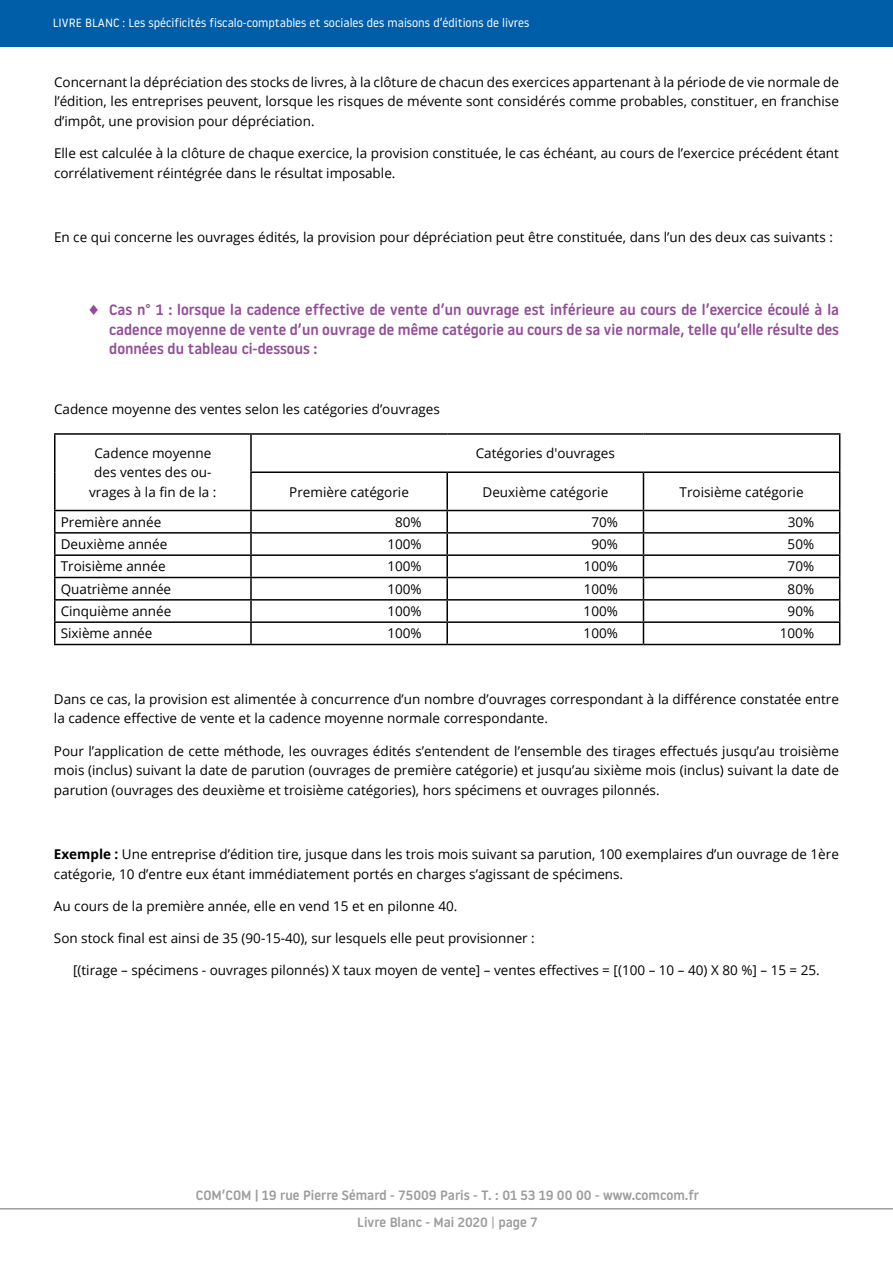
<style>
.page{position:relative;width:893px;height:1263px;background:#fff}
.page>*{position:absolute;margin:0;border:0;box-sizing:border-box;transform-origin:0 0}
.t1{font:500 15px/19.5px "Roway Round";color:#934d98;text-align:justify}
.t2{font:13.5px/19.5px "Open Sans";color:#000}
.t3{font:500 13.5px/26.8px "Roway Round";color:#9d9d9d;text-align:center}
.t4{font:12px "Roway Round";color:#fefefe}
.s1{font-weight:700}
.s2{font-weight:400}
</style>
<div class="page">
<div style="left:0;top:0;width:893px;height:47px;background:#005ea9"></div>
<hr style="left:0;top:1208px;width:893px;height:1px;background:#9d9d9d">
<hr style="left:54px;top:433px;width:197px;height:2px;background:#000">
<hr style="left:54px;top:435px;width:2px;height:37px;background:#000">
<hr style="left:251px;top:433px;width:196px;height:2px;background:#000">
<hr style="left:250px;top:435px;width:2px;height:36px;background:#000">
<hr style="left:447px;top:433px;width:196px;height:2px;background:#000">
<hr style="left:643px;top:433px;width:197px;height:2px;background:#000">
<hr style="left:839px;top:435px;width:1px;height:36px;background:#000">
<hr style="left:54px;top:472px;width:2px;height:38px;background:#000">
<hr style="left:250px;top:471px;width:197px;height:2px;background:#000">
<hr style="left:250px;top:473px;width:2px;height:37px;background:#000">
<hr style="left:447px;top:471px;width:196px;height:2px;background:#000">
<hr style="left:446px;top:473px;width:2px;height:37px;background:#000">
<hr style="left:643px;top:471px;width:197px;height:2px;background:#000">
<hr style="left:643px;top:473px;width:1px;height:37px;background:#000">
<hr style="left:839px;top:473px;width:1px;height:37px;background:#000">
<hr style="left:54px;top:510px;width:197px;height:1px;background:#000">
<hr style="left:54px;top:511px;width:2px;height:21px;background:#000">
<hr style="left:251px;top:510px;width:196px;height:1px;background:#000">
<hr style="left:250px;top:511px;width:2px;height:21px;background:#000">
<hr style="left:447px;top:510px;width:196px;height:1px;background:#000">
<hr style="left:446px;top:511px;width:2px;height:21px;background:#000">
<hr style="left:643px;top:510px;width:197px;height:1px;background:#000">
<hr style="left:54px;top:532px;width:197px;height:2px;background:#000">
<hr style="left:54px;top:534px;width:2px;height:20px;background:#000">
<hr style="left:251px;top:532px;width:196px;height:2px;background:#000">
<hr style="left:250px;top:534px;width:2px;height:20px;background:#000">
<hr style="left:447px;top:532px;width:196px;height:2px;background:#000">
<hr style="left:446px;top:534px;width:2px;height:20px;background:#000">
<hr style="left:643px;top:532px;width:197px;height:2px;background:#000">
<hr style="left:54px;top:554px;width:197px;height:2px;background:#000">
<hr style="left:54px;top:556px;width:2px;height:21px;background:#000">
<hr style="left:251px;top:554px;width:196px;height:2px;background:#000">
<hr style="left:250px;top:556px;width:2px;height:21px;background:#000">
<hr style="left:447px;top:554px;width:196px;height:2px;background:#000">
<hr style="left:446px;top:556px;width:2px;height:21px;background:#000">
<hr style="left:643px;top:554px;width:197px;height:2px;background:#000">
<hr style="left:54px;top:577px;width:197px;height:1px;background:#000">
<hr style="left:54px;top:578px;width:2px;height:21px;background:#000">
<hr style="left:251px;top:577px;width:196px;height:1px;background:#000">
<hr style="left:250px;top:578px;width:2px;height:21px;background:#000">
<hr style="left:447px;top:577px;width:196px;height:1px;background:#000">
<hr style="left:446px;top:578px;width:2px;height:21px;background:#000">
<hr style="left:643px;top:577px;width:197px;height:1px;background:#000">
<hr style="left:54px;top:599px;width:197px;height:2px;background:#000">
<hr style="left:54px;top:601px;width:2px;height:20px;background:#000">
<hr style="left:251px;top:599px;width:196px;height:2px;background:#000">
<hr style="left:250px;top:601px;width:2px;height:20px;background:#000">
<hr style="left:447px;top:599px;width:196px;height:2px;background:#000">
<hr style="left:446px;top:601px;width:2px;height:20px;background:#000">
<hr style="left:643px;top:599px;width:197px;height:2px;background:#000">
<hr style="left:54px;top:621px;width:197px;height:2px;background:#000">
<hr style="left:54px;top:623px;width:2px;height:21px;background:#000">
<hr style="left:251px;top:621px;width:196px;height:2px;background:#000">
<hr style="left:250px;top:623px;width:2px;height:21px;background:#000">
<hr style="left:447px;top:621px;width:196px;height:2px;background:#000">
<hr style="left:446px;top:623px;width:2px;height:21px;background:#000">
<hr style="left:643px;top:621px;width:197px;height:2px;background:#000">
<svg style="left:643px;top:511px;width:1px;height:133px"></svg>
<svg style="left:839px;top:511px;width:1px;height:133px"></svg>
<hr style="left:54px;top:644px;width:197px;height:1px;background:#000">
<hr style="left:251px;top:644px;width:196px;height:1px;background:#000">
<hr style="left:447px;top:644px;width:196px;height:1px;background:#000">
<hr style="left:643px;top:644px;width:197px;height:1px;background:#000">
<p class="t4" style="left:53px;top:15px;width:478px">LIVRE BLANC : Les spécificités fiscalo-comptables et sociales des maisons d’éditions de livres</p>
<p class="t2" style="left:54px;top:72px;width:786px;text-align:justify">Concernant la dépréciation des stocks de livres, à la clôture de chacun des exercices appartenant à la période de vie normale de l’édition, les entreprises peuvent, lorsque les risques de mévente sont considérés comme probables, constituer, en franchise d’impôt, une provision pour dépréciation.</p>
<p class="t2" style="left:54px;top:143px;width:786px">Elle est calculée à la clôture de chaque exercice, la provision constituée, le cas échéant, au cours de l’exercice précédent étant corrélativement réintégrée dans le résultat imposable.</p>
<p class="t2" style="left:54px;top:227px;width:780px">En ce qui concerne les ouvrages édités, la provision pour dépréciation peut être constituée, dans l’un des deux cas suivants :</p>
<p class="t1" style="left:109px;top:300px;width:731px;text-indent:-21px">♦ Cas n° 1 : lorsque la cadence effective de vente d’un ouvrage est inférieure au cours de l’exercice écoulé à la cadence moyenne de vente d’un ouvrage de même catégorie au cours de sa vie normale, telle qu’elle résulte des données du tableau ci-dessous :</p>
<p class="t2" style="left:54px;top:399px;width:387px">Cadence moyenne des ventes selon les catégories d’ouvrages</p>
<p class="t2" style="left:89px;top:443px;width:129px;text-align:center">Cadence moyenne des ventes des ou&shy;vrages à la fin de la :</p>
<p class="t2" style="left:476px;top:443px;width:141px">Catégories d'ouvrages</p>
<p class="t2" style="left:289px;top:481px;width:121px">Première catégorie</p>
<p class="t2" style="left:482px;top:481px;width:127px">Deuxième catégorie</p>
<p class="t2" style="left:680px;top:481px;width:125px">Troisième catégorie</p>
<p class="t2" style="left:61px;top:512px;width:102px">Première année</p>
<p class="t2" style="left:395px;top:512px;width:28px">80%</p>
<p class="t2" style="left:591px;top:512px;width:28px">70%</p>
<p class="t2" style="left:788px;top:512px;width:28px">30%</p>
<p class="t2" style="left:61px;top:534px;width:108px">Deuxième année</p>
<p class="t2" style="left:387px;top:534px;width:36px">100%</p>
<p class="t2" style="left:591px;top:534px;width:28px">90%</p>
<p class="t2" style="left:788px;top:534px;width:28px">50%</p>
<p class="t2" style="left:61px;top:556px;width:106px">Troisième année</p>
<p class="t2" style="left:387px;top:556px;width:36px">100%</p>
<p class="t2" style="left:584px;top:556px;width:36px">100%</p>
<p class="t2" style="left:788px;top:556px;width:28px">70%</p>
<p class="t2" style="left:61px;top:579px;width:112px">Quatrième année</p>
<p class="t2" style="left:387px;top:579px;width:36px">100%</p>
<p class="t2" style="left:584px;top:579px;width:36px">100%</p>
<p class="t2" style="left:788px;top:579px;width:28px">80%</p>
<p class="t2" style="left:61px;top:601px;width:112px">Cinquième année</p>
<p class="t2" style="left:387px;top:601px;width:36px">100%</p>
<p class="t2" style="left:584px;top:601px;width:36px">100%</p>
<p class="t2" style="left:788px;top:601px;width:28px">90%</p>
<p class="t2" style="left:61px;top:623px;width:93px">Sixième année</p>
<p class="t2" style="left:387px;top:623px;width:36px">100%</p>
<p class="t2" style="left:584px;top:623px;width:36px">100%</p>
<p class="t2" style="left:780px;top:623px;width:36px">100%</p>
<p class="t2" style="left:54px;top:689px;width:786px">Dans ce cas, la provision est alimentée à concurrence d’un nombre d’ouvrages correspondant à la différence constatée entre la cadence effective de vente et la cadence moyenne normale correspondante.</p>
<p class="t2" style="left:54px;top:740px;width:786px;text-align:justify">Pour l’application de cette méthode, les ouvrages édités s’entendent de l’ensemble des tirages effectués jusqu’au troisième mois (inclus) suivant la date de parution (ouvrages de première catégorie) et jusqu’au sixième mois (inclus) suivant la date de parution (ouvrages des deuxième et troisième catégories), hors spécimens et ouvrages pilonnés.</p>
<p class="t2" style="left:54px;top:844px;width:786px"><span class="s1">Exemple :</span> Une entreprise d’édition tire, jusque dans les trois mois suivant sa parution, 100 exemplaires d’un ouvrage de 1ère catégorie, 10 d’entre eux étant immédiatement portés en charges s’agissant de spécimens.</p>
<p class="t2" style="left:54px;top:896px;width:405px">Au cours de la première année, elle en vend 15 et en pilonne 40.</p>
<p class="t2" style="left:54px;top:928px;width:482px">Son stock final est ainsi de 35 (90-15-40), sur lesquels elle peut provisionner :</p>
<p class="t2" style="left:73px;top:960px;width:748px">[(tirage – spécimens - ouvrages pilonnés) X taux moyen de vente] – ventes effectives = [(100 – 10 – 40) X 80 %] – 15 = 25.</p>
<p class="t3" style="left:196px;top:1181px;width:505px">COM’COM | 19 rue Pierre Sémard - 75009 Paris - T. : 01 53 19 00 00 - www.comcom.fr<br>Livre Blanc - Mai 2020 <span class="s2">|</span> page 7</p>
</div>
